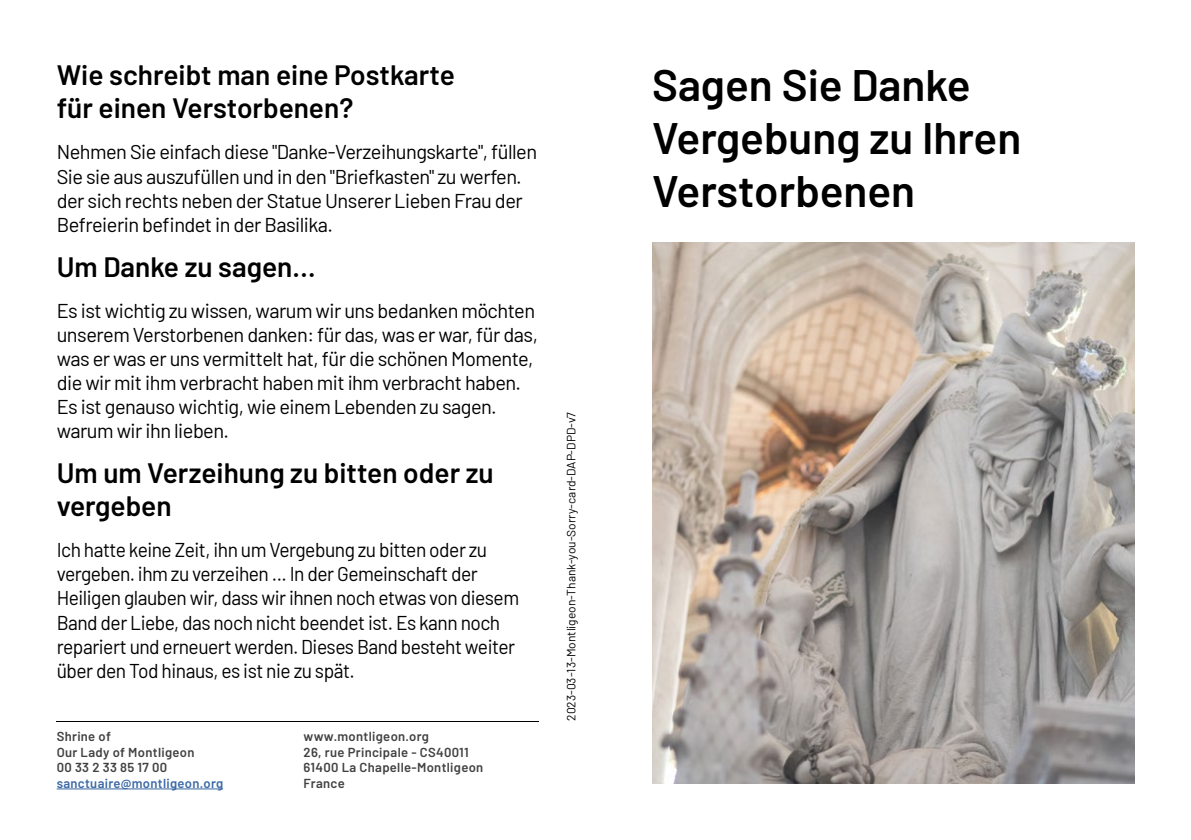
<style>
.page{position:relative;width:1191px;height:840px;background:#fff}
.page>*{position:absolute;margin:0;border:0;box-sizing:border-box;transform-origin:0 0}
.t1{font:600 44px/52.8px "Barlow";color:#000}
.t2{font:600 28px/33.6px "Barlow";color:#000}
.t3{font:20px/24px "Barlow";letter-spacing:-.025em;color:#000}
.t4{font:20px/24px "Barlow";letter-spacing:-.025em;color:#000;scale:.96 1}
.t5{font:600 13px/15.6px "Barlow";letter-spacing:.025em;color:#414042}
.t6{font:600 13px "Barlow";letter-spacing:.025em;color:#3a68a5}
.t7{font:12px "Barlow";color:#000}
</style>
<div class="page">
<img style="left:652px;top:242px;width:482px;height:540px">
<hr style="left:57px;top:788px;width:166px;height:1px;background:#3a68a5">
<hr style="left:57px;top:720px;width:482px;height:1px;background:#000">
<h2 class="t2" style="left:57px;top:56px;width:400px">Wie schreibt man eine Postkarte für einen Verstorbenen?</h2>
<p class="t3" style="left:57px;top:139px;width:482px">Nehmen Sie einfach diese "Danke-Verzeihungskarte", füllen Sie sie aus auszufüllen und in den "Briefkasten" zu werfen. der sich rechts neben der Statue Unserer Lieben Frau der Befreierin befindet in der Basilika.</p>
<h2 class="t2" style="left:57px;top:247px;width:260px">Um Danke zu sagen…</h2>
<p class="t3" style="left:57px;top:296px;width:483px">Es ist wichtig zu wissen, warum wir uns bedanken möchten unserem Verstorbenen danken: für das, was er war, für das, was er was er uns vermittelt hat, für die schönen Momente, die wir mit ihm verbracht haben mit ihm verbracht haben.<br>Es ist genauso wichtig, wie einem Lebenden zu sagen. warum wir ihn lieben.</p>
<h2 class="t2" style="left:57px;top:453px;width:438px">Um um Verzeihung zu bitten oder zu vergeben</h2>
<p class="t4" style="left:57px;top:536px;width:483px">Ich hatte keine Zeit, ihn um Vergebung zu bitten oder zu vergeben. ihm zu verzeihen ... In der Gemeinschaft der Heiligen glauben wir, dass wir ihnen noch etwas von diesem Band der Liebe, das noch nicht beendet ist. Es kann noch repariert und erneuert werden. Dieses Band besteht weiter über den Tod hinaus, es ist nie zu spät.</p>
<p class="t5" style="left:57px;top:727px;width:139px">Shrine of<br>Our Lady of Montligeon<br>00 33 2 33 85 17 00</p>
<p class="t6" style="left:57px;top:773px;width:168px">sanctuaire@montligeon.org</p>
<p class="t5" style="left:303px;top:727px;width:181px">www.montligeon.org<br>26, rue Principale - CS40011<br>61400 La Chapelle-Montligeon<br>France</p>
<p class="t7" style="left:562px;top:720px;width:310px;rotate:-90deg">2023-03-13-Montligeon-Thank-you-Sorry-card-DAP-DPD-v7</p>
<h1 class="t1" style="left:652px;top:55px;width:371px">Sagen Sie Danke<br>Vergebung zu Ihren<br>Verstorbenen</h1>
</div>
